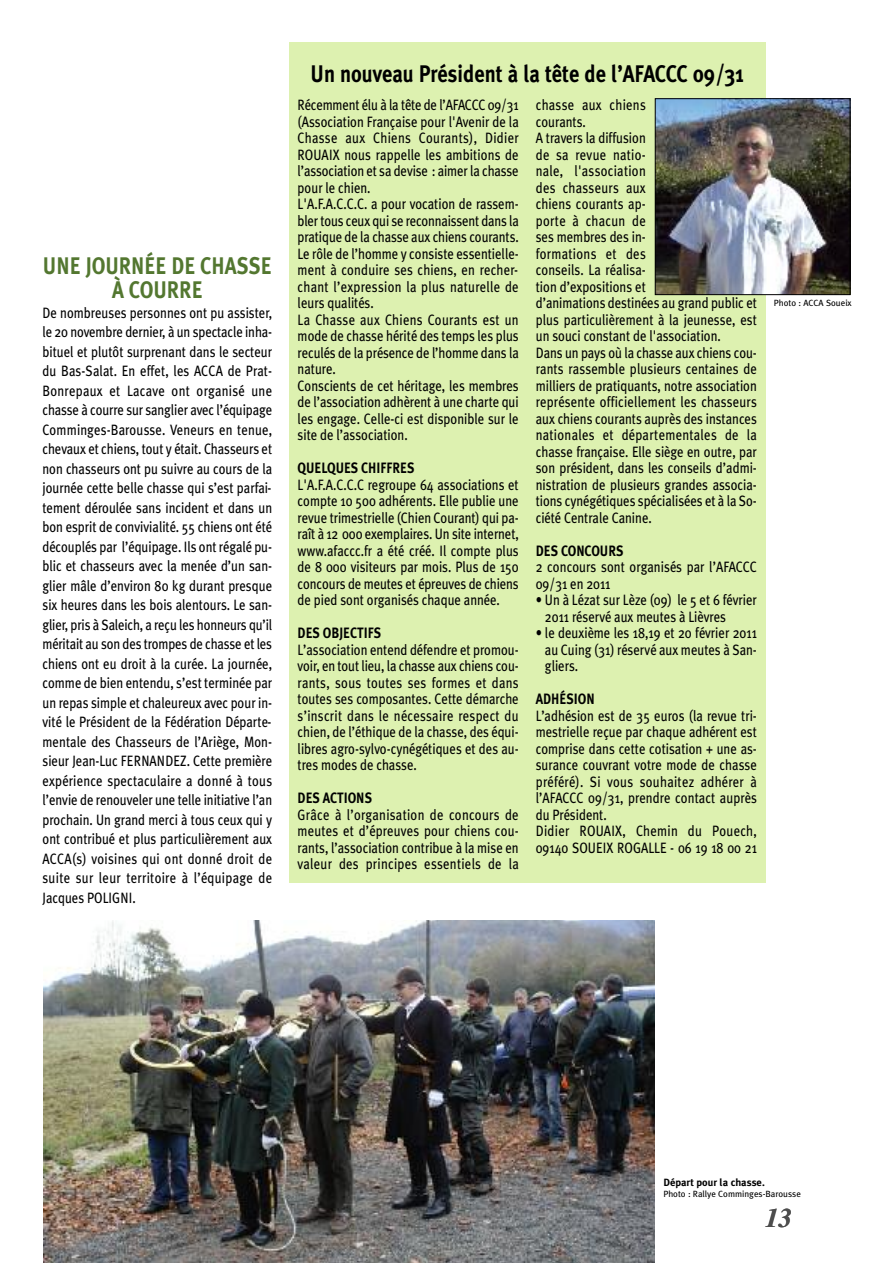
<style>
.page{position:relative;width:893px;height:1263px;background:#fff}
.page>*{position:absolute;margin:0;border:0;box-sizing:border-box;transform-origin:0 0}
.t1{font:italic 700 27px "Times";color:#4d4d4d}
.t2{font:700 24px "Meta Plus";color:#000;scale:.85 1}
.t3{font:700 24px/24px "Meta Plus";color:#537730;text-align:center;scale:.85 1}
.t4{font:15px/16.5px "Meta Plus";color:#000;scale:.85 1}
.t5{font:700 15px "Meta Plus";color:#000;scale:.85 1}
.t6{font:700 10.5px "Meta Plus";color:#000}
.t7{font:9px "Meta Plus";color:#000}
</style>
<div class="page">
<div style="left:289px;top:43px;width:476px;height:840px;background:#ddf1b0"></div>
<img style="left:657px;top:100px;width:191px;height:193px">
<div style="left:655px;top:98px;width:195px;height:197px;border:1px solid #000"></div>
<img style="left:43px;top:920px;width:612px;height:343px">
<h2 class="t3" style="left:43px;top:254px;width:271px">UNE JOURNÉE DE CHASSE<br>À COURRE</h2>
<p class="t4" style="left:43px;top:303px;width:272px;line-height:19.5px;text-align:justify">De nombreuses personnes ont pu assister, le 20 novembre dernier, à un spectacle inha&shy;bituel et plutôt surprenant dans le secteur du Bas-Salat. En effet, les ACCA de Prat-Bonrepaux et Lacave ont organisé une chasse à courre sur sanglier avec l’équipage Comminges-Barousse. Veneurs en tenue, chevaux et chiens, tout y était. Chasseurs et non chasseurs ont pu suivre au cours de la journée cette belle chasse qui s’est parfai&shy;tement déroulée sans incident et dans un bon esprit de convivialité. 55 chiens ont été découplés par l’équipage. Ils ont régalé pu&shy;blic et chasseurs avec la menée d’un san&shy;glier mâle d’environ 80 kg durant presque six heures dans les bois alentours. Le san&shy;glier, pris à Saleich, a reçu les honneurs qu’il méritait au son des trompes de chasse et les chiens ont eu droit à la curée. La journée, comme de bien entendu, s’est terminée par un repas simple et chaleureux avec pour in&shy;vité le Président de la Fédération Départe&shy;mentale des Chasseurs de l’Ariège, Mon&shy;sieur Jean-Luc FERNANDEZ. Cette première expérience spectaculaire a donné à tous l’envie de renouveler une telle initiative l’an prochain. Un grand merci à tous ceux qui y ont contribué et plus particulièrement aux ACCA(s) voisines qui ont donné droit de suite sur leur territoire à l’équipage de Jacques POLIGNI.</p>
<h2 class="t2" style="left:311px;top:59px;width:511px">Un nouveau Président à la tête de l’AFACCC 09/31</h2>
<p class="t4" style="left:298px;top:97px;width:262px">Récemment élu à la tête de l’AFACCC 09/31 (Association Française pour l'Avenir de la Chasse aux Chiens Courants), Didier ROUAIX nous rappelle les ambitions de l’association et sa devise : aimer la chasse pour le chien.<br>L'A.F.A.C.C.C. a pour vocation de rassem&shy;bler tous ceux qui se reconnaissent dans la pratique de la chasse aux chiens courants.<br>Le rôle de l’homme y consiste essentielle&shy;ment à conduire ses chiens, en recher&shy;chant l’expression la plus naturelle de leurs qualités.<br>La Chasse aux Chiens Courants est un mode de chasse hérité des temps les plus reculés de la présence de l’homme dans la nature.<br>Conscients de cet héritage, les membres de l’association adhèrent à une charte qui les engage. Celle-ci est disponible sur le site de l’association.</p>
<p class="t5" style="left:298px;top:459px;width:139px">QUELQUES CHIFFRES</p>
<p class="t4" style="left:298px;top:476px;width:262px;text-align:justify">L'A.F.A.C.C.C regroupe 64 associations et compte 10 500 adhérents. Elle publie une revue trimestrielle (Chien Courant) qui pa&shy;raît à 12 000 exemplaires. Un site internet, www.afaccc.fr a été créé. Il compte plus de 8 000 visiteurs par mois. Plus de 150 concours de meutes et épreuves de chiens de pied sont organisés chaque année.</p>
<p class="t5" style="left:298px;top:624px;width:100px">DES OBJECTIFS</p>
<p class="t4" style="left:298px;top:641px;width:262px;text-align:justify">L’association entend défendre et promou&shy;voir, en tout lieu, la chasse aux chiens cou&shy;rants, sous toutes ses formes et dans toutes ses composantes. Cette démarche s’inscrit dans le nécessaire respect du chien, de l’éthique de la chasse, des équi&shy;libres agro-sylvo-cynégétiques et des au&shy;tres modes de chasse.</p>
<p class="t5" style="left:298px;top:789px;width:89px">DES ACTIONS</p>
<p class="t4" style="left:298px;top:806px;width:262px;text-align:justify">Grâce à l’organisation de concours de meutes et d’épreuves pour chiens cou&shy;rants, l’association contribue à la mise en valeur des principes essentiels de la</p>
<p class="t4" style="left:536px;top:97px;width:262px">chasse aux chiens<br>courants.<br>A travers la diffusion<br>de sa revue natio-<br>nale, l'association<br>des chasseurs aux<br>chiens courants ap-<br>porte à chacun de<br>ses membres des in-<br>formations et des<br>conseils. La réalisa-<br>tion d’expositions et<br>d’animations destinées au grand public et plus particulièrement à la jeunesse, est un souci constant de l'association.<br>Dans un pays où la chasse aux chiens cou&shy;rants rassemble plusieurs centaines de milliers de pratiquants, notre association représente officiellement les chasseurs aux chiens courants auprès des instances nationales et départementales de la chasse française. Elle siège en outre, par son président, dans les conseils d’admi&shy;nistration de plusieurs grandes associa&shy;tions cynégétiques spécialisées et à la So&shy;ciété Centrale Canine.</p>
<p class="t5" style="left:536px;top:542px;width:105px">DES CONCOURS</p>
<p class="t4" style="left:536px;top:559px;width:262px">2 concours sont organisés par l’AFACCC<br>09/31 en 2011</p>
<p class="t4" style="left:545px;top:592px;width:251px;text-indent:-9px">• Un à Lézat sur Lèze (09) le 5 et 6 février<br>2011 réservé aux meutes à Lièvres</p>
<p class="t4" style="left:545px;top:625px;width:251px;text-align:justify;text-indent:-9px">• le deuxième les 18,19 et 20 février 2011 au Cuing (31) réservé aux meutes à San&shy;gliers.</p>
<p class="t5" style="left:536px;top:690px;width:71px">ADHÉSION</p>
<p class="t4" style="left:536px;top:707px;width:262px">L’adhésion est de 35 euros (la revue tri&shy;mestrielle reçue par chaque adhérent est comprise dans cette cotisation + une as&shy;surance couvrant votre mode de chasse préféré). Si vous souhaitez adhérer à l’AFACCC 09/31, prendre contact auprès du Président.<br>Didier ROUAIX, Chemin du Pouech, 09140 SOUEIX ROGALLE - 06 19 18 00 21</p>
<p class="t7" style="left:774px;top:297px;width:79px">Photo : ACCA Soueix</p>
<p class="t6" style="left:663px;top:1176px;width:103px">Départ pour la chasse.</p>
<p class="t7" style="left:663px;top:1189px;width:139px">Photo : Rallye Comminges-Barousse</p>
<h1 class="t1" style="left:765px;top:1208px;width:29px">13</h1>
</div>
